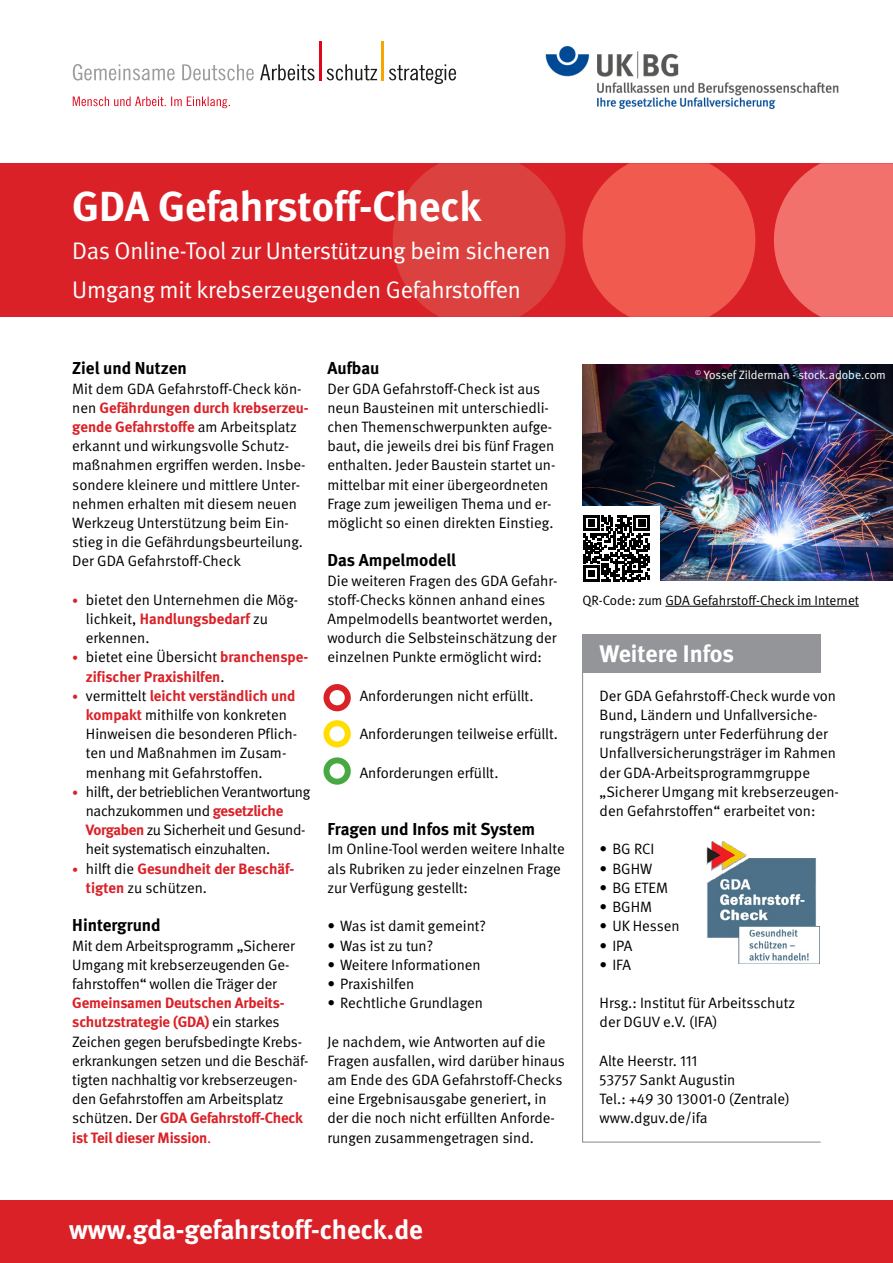
<style>
.page{position:relative;width:893px;height:1263px;background:#fff}
.page>*{position:absolute;margin:0;border:0;box-sizing:border-box;transform-origin:0 0}
._01_Überschriften_B_-_Überschrift_schwarz{font:700 42px "DGUV Meta";color:#fff}
._02_Fließtext_Kolumnentitel_re{font:700 27px "DGUV Meta";letter-spacing:-.005em;color:#fff}
._01_Überschriften_C_-_Unter-Überschrift_s{font:24px/38.4px "DGUV Meta";letter-spacing:-.01em;color:#fff}
._01_Überschriften_C_-_Unter-Überschrift_s-2{font:700 24px "DGUV Meta";color:#fff}
._01_Überschriften_Zwischenüberschrift_Gra{font:700 17.25px "DGUV Meta";color:#000}
._01_Überschriften_Zwischenüberschrift_Bla{font:700 17.25px "DGUV Meta";color:#000}
._02_Fließtext_Fließtext{font:15px/19.2px "DGUV Meta";color:#000}
._02_Fließtext_Fließtext_Aufzählung{font:15px/19.2px "DGUV Meta";letter-spacing:-.01em;color:#000}
._02_Fließtext_Fließtext_Aufzählung-2{font:700 15px/19.2px "DGUV Meta";color:#da2128}
.t1{font:13.5px "DGUV Meta";color:#000}
.t2{font:12px "DGUV Meta";color:#fff}
.s1{font-weight:700;color:#da2128}
.s2{font-size:12px;color:#da2128}
.s3{font-weight:400;font-size:12px}
.s4{font-weight:400;color:#000}
.s5{color:#da2128}
</style>
<div class="page">
<div style="left:0;top:1200px;width:893px;height:63px;background:#da2128"></div>
<div style="left:0;top:163px;width:893px;height:154px;background:#da2128"></div>
<svg style="left:774px;top:163px;width:119px;height:154px;background:#f06765"></svg>
<svg style="left:393px;top:163px;width:173px;height:154px"></svg>
<svg style="left:583px;top:163px;width:172px;height:154px"></svg>
<img style="left:583px;top:365px;width:310px;height:216px">
<hr style="left:665px;top:606px;width:194px;height:1px;background:#000">
<svg style="left:582px;top:634px;width:239px;height:509px"></svg>
<img style="left:545px;top:46px;width:294px;height:63px">
<svg style="left:73px;top:64px;width:181px;height:17px"></svg>
<svg style="left:260px;top:64px;width:196px;height:20px"></svg>
<hr style="left:319px;top:41px;width:3px;height:40px;background:#e2061b">
<hr style="left:382px;top:41px;width:2px;height:40px;background:#f6a600">
<svg style="left:73px;top:97px;width:157px;height:11px"></svg>
<div style="left:324px;top:684px;width:27px;height:27px;border:6px solid #da2128;border-radius:50%"></div>
<div style="left:324px;top:720px;width:27px;height:27px;border:6px solid #fd0;border-radius:50%"></div>
<div style="left:324px;top:757px;width:27px;height:28px;border:6px solid #48a842;border-radius:50%"></div>
<div style="left:574px;top:506px;width:85px;height:82px;background:#fff"></div>
<svg style="left:583px;top:515px;width:67px;height:67px"></svg>
<h1 class="_01_Überschriften_B_-_Überschrift_schwarz" style="left:72px;top:181px;width:410px">GDA Gefahrstoff-Check</h1>
<h1 class="_01_Überschriften_C_-_Unter-Überschrift_s" style="left:72px;top:232px;width:480px">Das Online-Tool zur Unterstützung beim sicheren<br>Umgang mit krebserzeugenden Gefahrstoffen</h1>
<h2 class="_01_Überschriften_Zwischenüberschrift_Bla" style="left:72px;top:358px;width:116px">Ziel und Nutzen</h2>
<p class="_02_Fließtext_Fließtext" style="left:72px;top:379px;width:238px">Mit dem GDA Gefahrstoff-Check kön&shy;nen <span class="s1">Gefährdungen durch krebserzeu&shy;gende Gefahrstoffe</span> am Arbeitsplatz erkannt und wirkungsvolle Schutz&shy;maßnahmen ergriffen werden. Insbe&shy;sondere kleinere und mittlere Unter&shy;nehmen erhalten mit diesem neuen Werkzeug Unterstützung beim Ein&shy;stieg in die Gefährdungsbeurteilung.<br>Der GDA Gefahrstoff-Check</p>
<p class="_02_Fließtext_Fließtext_Aufzählung" style="left:86px;top:590px;width:214px;text-indent:-14px"><span class="s2">•</span> bietet den Unternehmen die Mög&shy;lichkeit, <span class="s1">Handlungsbedarf</span> zu erkennen.</p>
<p class="_02_Fließtext_Fließtext_Aufzählung-2" style="left:86px;top:648px;width:224px;text-indent:-14px"><span class="s3">•</span> <span class="s4">bietet eine Übersicht</span> branchenspe&shy;zifischer Praxishilfen<span class="s4">.</span></p>
<p class="_02_Fließtext_Fließtext_Aufzählung" style="left:86px;top:686px;width:213px;text-indent:-14px"><span class="s2">•</span> vermittelt <span class="s1">leicht verständlich und kompakt</span> mithilfe von konkreten<br>Hinweisen die besonderen Pflich&shy;ten und Maßnahmen im Zusam&shy;menhang mit Gefahrstoffen.</p>
<p class="_02_Fließtext_Fließtext_Aufzählung" style="left:86px;top:782px;width:226px;text-indent:-14px"><span class="s2">•</span> hilft, der betrieblichen Verantwortung nachzukommen und <span class="s1">gesetzliche Vorgaben</span> zu Sicherheit und Gesund&shy;heit systematisch einzuhalten.</p>
<p class="_02_Fließtext_Fließtext_Aufzählung-2" style="left:86px;top:859px;width:210px;text-indent:-14px"><span class="s3">•</span> <span class="s4">hilft die</span> Gesundheit der Beschäf&shy;tigten <span class="s4">zu schützen.</span></p>
<h2 class="_01_Überschriften_Zwischenüberschrift_Gra" style="left:72px;top:915px;width:90px">Hintergrund</h2>
<p class="_02_Fließtext_Fließtext" style="left:72px;top:936px;width:238px">Mit dem Arbeitsprogramm „Sicherer Umgang mit krebserzeugenden Ge&shy;fahrstoffen“ wollen die Träger der <span class="s1">Gemeinsamen Deutschen Arbeits&shy;schutzstrategie (GDA)</span> ein starkes Zeichen gegen berufsbedingte Krebs&shy;erkrankungen setzen und die Beschäf&shy;tigten nachhaltig vor krebserzeugen&shy;den Gefahrstoffen am Arbeitsplatz schützen. Der <span class="s1">GDA Gefahrstoff-Check ist Teil dieser Mission</span><span class="s5">.</span></p>
<h2 class="_01_Überschriften_Zwischenüberschrift_Gra" style="left:327px;top:358px;width:54px">Aufbau</h2>
<p class="_02_Fließtext_Fließtext" style="left:327px;top:379px;width:229px">Der GDA Gefahrstoff-Check ist aus neun Bausteinen mit unterschiedli&shy;chen Themenschwerpunkten aufge&shy;baut, die jeweils drei bis fünf Fragen enthalten. Jeder Baustein startet un&shy;mittelbar mit einer übergeordneten Frage zum jeweiligen Thema und er&shy;möglicht so einen direkten Einstieg.</p>
<h2 class="_01_Überschriften_Zwischenüberschrift_Gra" style="left:327px;top:550px;width:130px">Das Ampelmodell</h2>
<p class="_02_Fließtext_Fließtext" style="left:327px;top:571px;width:232px">Die weiteren Fragen des GDA Gefahr&shy;stoff-Checks können anhand eines Ampelmodells beantwortet werden, wodurch die Selbsteinschätzung der einzelnen Punkte ermöglicht wird:</p>
<p class="_02_Fließtext_Fließtext" style="left:360px;top:686px;width:175px">Anforderungen nicht erfüllt.</p>
<p class="_02_Fließtext_Fließtext" style="left:360px;top:725px;width:200px">Anforderungen teilweise erfüllt.</p>
<p class="_02_Fließtext_Fließtext" style="left:360px;top:763px;width:140px">Anforderungen erfüllt.</p>
<h2 class="_01_Überschriften_Zwischenüberschrift_Gra" style="left:327px;top:819px;width:209px">Fragen und Infos mit System</h2>
<p class="_02_Fließtext_Fließtext" style="left:327px;top:840px;width:239px">Im Online-Tool werden weitere Inhalte als Rubriken zu jeder einzelnen Frage zur Verfügung gestellt:</p>
<p class="_02_Fließtext_Fließtext" style="left:327px;top:917px;width:160px">• Was ist damit gemeint?</p>
<p class="_02_Fließtext_Fließtext" style="left:327px;top:936px;width:107px">• Was ist zu tun?</p>
<p class="_02_Fließtext_Fließtext" style="left:327px;top:955px;width:155px">• Weitere Informationen</p>
<p class="_02_Fließtext_Fließtext" style="left:327px;top:974px;width:88px">• Praxishilfen</p>
<p class="_02_Fließtext_Fließtext" style="left:327px;top:994px;width:157px">• Rechtliche Grundlagen</p>
<p class="_02_Fließtext_Fließtext" style="left:327px;top:1032px;width:239px">Je nachdem, wie Antworten auf die Fragen ausfallen, wird darüber hinaus am Ende des GDA Gefahrstoff-Checks eine Ergebnisausgabe generiert, in der die noch nicht erfüllten Anforde&shy;rungen zusammengetragen sind.</p>
<p class="t2" style="left:695px;top:368px;width:192px"><sup>©</sup> Yossef Zilderman - stock.adobe.com</p>
<p class="t1" style="left:583px;top:592px;width:278px">QR-Code: zum GDA Gefahrstoff-Check im Internet</p>
<h1 class="_01_Überschriften_C_-_Unter-Überschrift_s-2" style="left:600px;top:640px;width:136px">Weitere Infos</h1>
<p class="_02_Fließtext_Fließtext" style="left:600px;top:686px;width:241px">Der GDA Gefahrstoff-Check wurde von Bund, Ländern und Unfallversiche&shy;rungsträgern unter Federführung der Unfallversicherungsträger im Rahmen der GDA-Arbeitsprogrammgruppe „Sicherer Umgang mit krebserzeugen&shy;den Gefahrstoffen“ erarbeitet von:</p>
<p class="_02_Fließtext_Fließtext" style="left:600px;top:840px;width:56px">• BG RCI</p>
<p class="_02_Fließtext_Fließtext" style="left:600px;top:859px;width:54px">• BGHW</p>
<p class="_02_Fließtext_Fließtext" style="left:600px;top:878px;width:70px">• BG ETEM</p>
<p class="_02_Fließtext_Fließtext" style="left:600px;top:898px;width:54px">• BGHM</p>
<p class="_02_Fließtext_Fließtext" style="left:600px;top:917px;width:82px">• UK Hessen</p>
<p class="_02_Fließtext_Fließtext" style="left:600px;top:936px;width:34px">• IPA</p>
<p class="_02_Fließtext_Fließtext" style="left:600px;top:955px;width:33px">• IFA</p>
<p class="_02_Fließtext_Fließtext" style="left:600px;top:994px;width:197px">Hrsg.: Institut für Arbeitsschutz</p>
<p class="_02_Fließtext_Fließtext" style="left:600px;top:1013px;width:119px">der DGUV e.V. (IFA)</p>
<p class="_02_Fließtext_Fließtext" style="left:600px;top:1051px;width:99px">Alte Heerstr. 111</p>
<p class="_02_Fließtext_Fließtext" style="left:600px;top:1070px;width:137px">53757 Sankt Augustin</p>
<p class="_02_Fließtext_Fließtext" style="left:600px;top:1090px;width:192px">Tel.: +49 30 13001-0 (Zentrale)</p>
<p class="_02_Fließtext_Fließtext" style="left:600px;top:1109px;width:110px">www.dguv.de/ifa</p>
<p class="_02_Fließtext_Kolumnentitel_re" style="left:69px;top:1213px;width:355px">www.gda-gefahrstoff-check.de</p>
</div>
